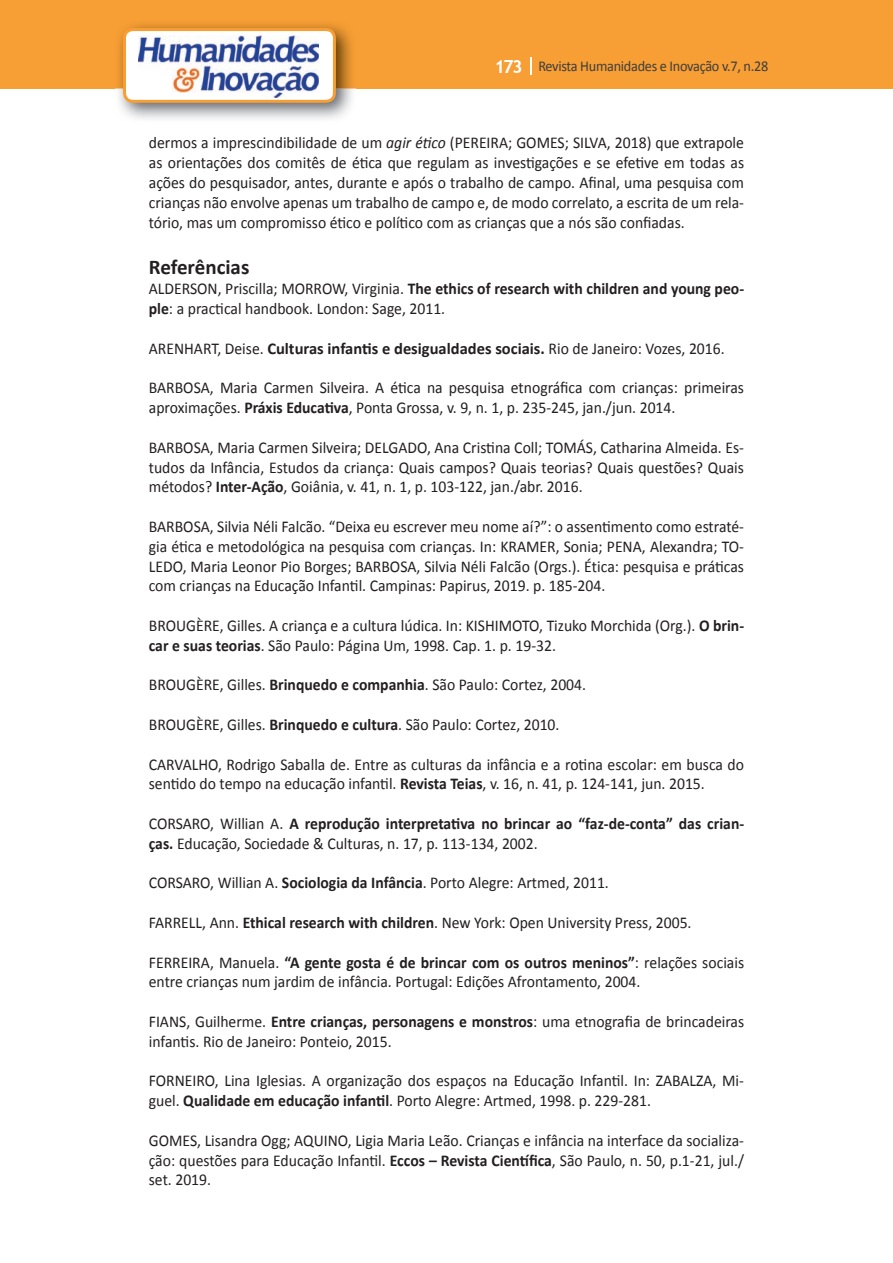
<style>
.page{position:relative;width:893px;height:1263px;background:#fff}
.page>*{position:absolute;margin:0;border:0;box-sizing:border-box;transform-origin:0 0}
.t1{font:700 21px "Calibri";color:#231f20}
.t2{font:16.5px/19.8px "Calibri";color:#231f20;scale:.95 1}
.t3{font:15px "Calibri";letter-spacing:-.02em;color:#3e3e3f;scale:.95 1}
.s1{font-family:"Trebuchet MS";font-weight:700;font-size:18px;color:#fff}
.s2{font-style:italic}
.s3{font-weight:700}
</style>
<div class="page">
<div style="left:0;top:0;width:893px;height:88px;background:#f79e34"></div>
<svg style="left:530px;top:57px;width:2px;height:18px"></svg>
<img style="left:115px;top:24px;width:241px;height:95px">
<svg style="left:123px;top:28px;width:213px;height:75px"></svg>
<p class="t3" style="left:495px;top:57px;width:290px"><span class="s1">173</span> Revista Humanidades e Inovação v.7, n.28</p>
<p class="t2" style="left:149px;top:133px;width:628px;text-align:justify">dermos a imprescindibilidade de um <span class="s2">agir ético</span> (PEREIRA; GOMES; SILVA, 2018) que extrapole as orientações dos comitês de ética que regulam as investigações e se efetive em todas as ações do pesquisador, antes, durante e após o trabalho de campo. Afinal, uma pesquisa com crianças não envolve apenas um trabalho de campo e, de modo correlato, a escrita de um rela&shy;tório, mas um compromisso ético e político com as crianças que a nós são confiadas.</p>
<p class="t1" style="left:149px;top:254px;width:102px">Referências</p>
<p class="t2" style="left:149px;top:279px;width:628px">ALDERSON, Priscilla; MORROW, Virginia. <span class="s3">The ethics of research with children and young peo&shy;ple</span>: a practical handbook. London: Sage, 2011.</p>
<p class="t2" style="left:149px;top:338px;width:608px">ARENHART, Deise. <span class="s3">Culturas infantis e desigualdades sociais.</span> Rio de Janeiro: Vozes, 2016.</p>
<p class="t2" style="left:149px;top:378px;width:628px">BARBOSA, Maria Carmen Silveira. A ética na pesquisa etnográfica com crianças: primeiras aproximações. <span class="s3">Práxis Educativa</span>, Ponta Grossa, v. 9, n. 1, p. 235-245, jan./jun. 2014.</p>
<p class="t2" style="left:149px;top:437px;width:628px;text-align:justify">BARBOSA, Maria Carmen Silveira; DELGADO, Ana Cristina Coll; TOMÁS, Catharina Almeida. Es&shy;tudos da Infância, Estudos da criança: Quais campos? Quais teorias? Quais questões? Quais métodos? <span class="s3">Inter-Ação</span>, Goiânia, v. 41, n. 1, p. 103-122, jan./abr. 2016.</p>
<p class="t2" style="left:149px;top:517px;width:628px;text-align:justify">BARBOSA, Silvia Néli Falcão. “Deixa eu escrever meu nome aí?”: o assentimento como estraté&shy;gia ética e metodológica na pesquisa com crianças. In: KRAMER, Sonia; PENA, Alexandra; TO-LEDO, Maria Leonor Pio Borges; BARBOSA, Silvia Néli Falcão (Orgs.). Ética: pesquisa e práticas com crianças na Educação Infantil. Campinas: Papirus, 2019. p. 185-204.</p>
<p class="t2" style="left:149px;top:616px;width:628px">BROUGÈRE, Gilles. A criança e a cultura lúdica. In: KISHIMOTO, Tizuko Morchida (Org.). <span class="s3">O brin&shy;car e suas teorias</span>. São Paulo: Página Um, 1998. Cap. 1. p. 19-32.</p>
<p class="t2" style="left:149px;top:675px;width:462px">BROUGÈRE, Gilles. <span class="s3">Brinquedo e companhia</span>. São Paulo: Cortez, 2004.</p>
<p class="t2" style="left:149px;top:715px;width:434px">BROUGÈRE, Gilles. <span class="s3">Brinquedo e cultura</span>. São Paulo: Cortez, 2010.</p>
<p class="t2" style="left:149px;top:754px;width:628px">CARVALHO, Rodrigo Saballa de. Entre as culturas da infância e a rotina escolar: em busca do sentido do tempo na educação infantil. <span class="s3">Revista Teias</span>, v. 16, n. 41, p. 124-141, jun. 2015.</p>
<p class="t2" style="left:149px;top:814px;width:628px">CORSARO, Willian A. <span class="s3">A reprodução interpretativa no brincar ao “faz-de-conta” das crian&shy;ças.</span> Educação, Sociedade &amp; Culturas, n. 17, p. 113-134, 2002.</p>
<p class="t2" style="left:149px;top:873px;width:486px">CORSARO, Willian A. <span class="s3">Sociologia da Infância</span>. Porto Alegre: Artmed, 2011.</p>
<p class="t2" style="left:149px;top:913px;width:573px">FARRELL, Ann. <span class="s3">Ethical research with children</span>. New York: Open University Press, 2005.</p>
<p class="t2" style="left:149px;top:952px;width:628px">FERREIRA, Manuela. <span class="s3">“A gente gosta é de brincar com os outros meninos”</span>: relações sociais entre crianças num jardim de infância. Portugal: Edições Afrontamento, 2004.</p>
<p class="t2" style="left:149px;top:1012px;width:628px">FIANS, Guilherme. <span class="s3">Entre crianças, personagens e monstros</span>: uma etnografia de brincadeiras infantis. Rio de Janeiro: Ponteio, 2015.</p>
<p class="t2" style="left:149px;top:1071px;width:628px">FORNEIRO, Lina Iglesias. A organização dos espaços na Educação Infantil. In: ZABALZA, Mi&shy;guel. <span class="s3">Qualidade em educação infantil</span>. Porto Alegre: Artmed, 1998. p. 229-281.</p>
<p class="t2" style="left:149px;top:1130px;width:628px;text-align:justify">GOMES, Lisandra Ogg; AQUINO, Ligia Maria Leão. Crianças e infância na interface da socializa&shy;ção: questões para Educação Infantil. <span class="s3">Eccos – Revista Científica</span>, São Paulo, n. 50, p.1-21, jul./ set. 2019.</p>
</div>
